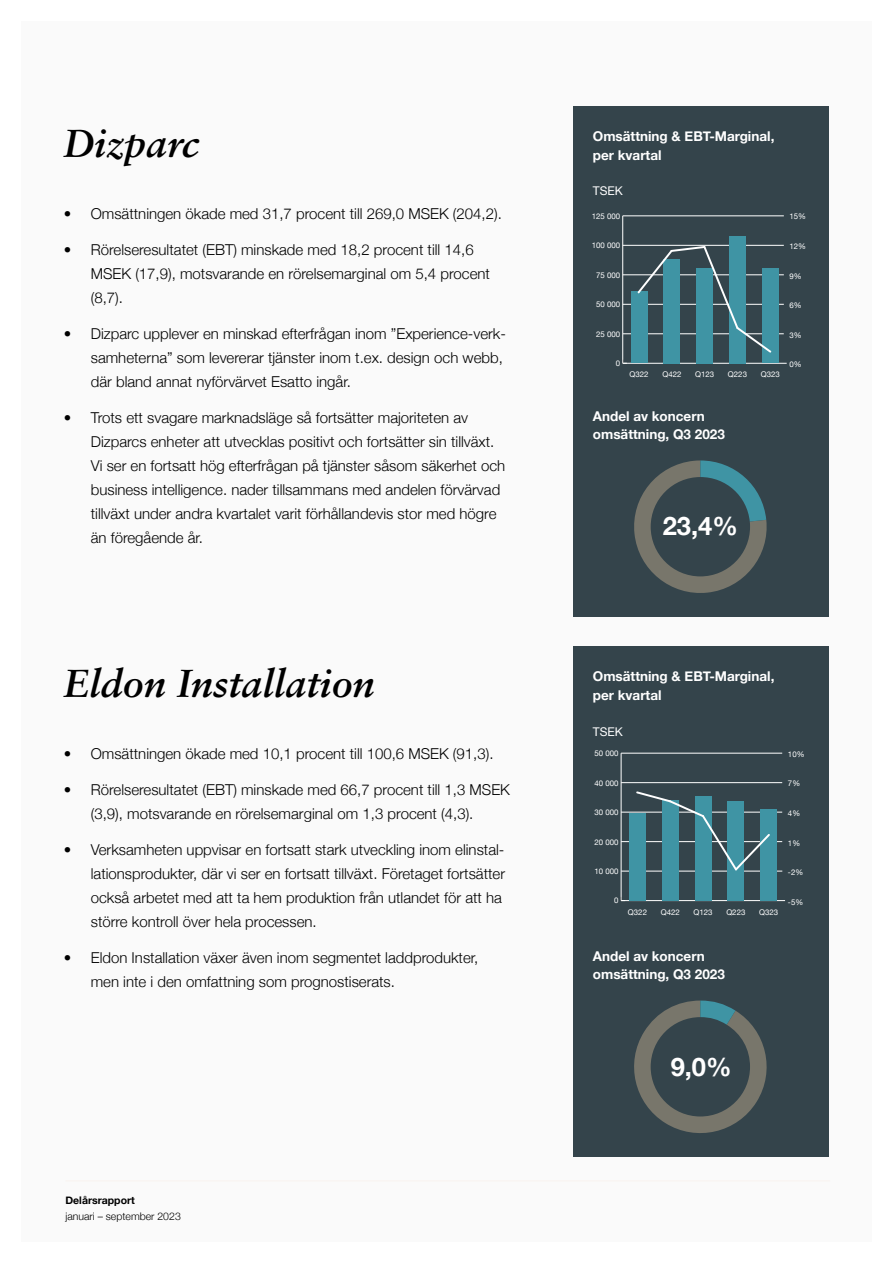
<style>
.page{position:relative;width:893px;height:1263px;background:#fff}
.page>*{position:absolute;margin:0;border:0;box-sizing:border-box;transform-origin:0 0}
.t1{font:italic 700 39px "Sabon LT Pro";color:#000}
.t2{font:700 25.5px "Helvetica Neue";color:#fff}
.t3{font:300 15px/24px "Helvetica Neue";color:#000}
.t4{font:700 13.5px/19.5px "Helvetica Neue";color:#fff}
.t5{font:12px "Helvetica Neue";color:#fff}
.t6{font:300 10.5px "Helvetica Neue";color:#000}
.t7{font:700 10.5px "Helvetica Neue";color:#000}
.t8{font:7.8px "Helvetica Neue";color:#fff}
</style>
<div class="page">
<div style="left:21px;top:21px;width:851px;height:1221px;background:#fafafa"></div>
<hr style="left:65px;top:1180px;width:765px;height:1px;background:#f9f5f3">
<div style="left:574px;top:106px;width:255px;height:511px;background:#34444b"></div>
<div style="left:574px;top:646px;width:255px;height:511px;background:#34444b"></div>
<hr style="left:623px;top:363px;width:164px;height:1px;background:#fff">
<hr style="left:622px;top:216px;width:1px;height:147px;background:#fff">
<svg style="left:622px;top:360px;width:5px;height:4px"></svg>
<hr style="left:623px;top:333px;width:161px;height:1px;background:#fff">
<hr style="left:623px;top:304px;width:161px;height:1px;background:#fff">
<hr style="left:623px;top:275px;width:161px;height:1px;background:#fff">
<hr style="left:623px;top:245px;width:161px;height:1px;background:#fff">
<hr style="left:623px;top:216px;width:161px;height:1px;background:#fff">
<div style="left:631px;top:292px;width:16px;height:71px;background:#3f94a4"></div>
<div style="left:664px;top:259px;width:16px;height:104px;background:#3f94a4"></div>
<div style="left:696px;top:268px;width:17px;height:95px;background:#3f94a4"></div>
<div style="left:729px;top:236px;width:17px;height:127px;background:#3f94a4"></div>
<div style="left:762px;top:268px;width:16px;height:95px;background:#3f94a4"></div>
<svg style="left:636px;top:244px;width:137px;height:110px"></svg>
<hr style="left:621px;top:900px;width:164px;height:1px;background:#fff">
<hr style="left:621px;top:753px;width:1px;height:147px;background:#fff">
<hr style="left:621px;top:871px;width:161px;height:1px;background:#fff">
<hr style="left:621px;top:841px;width:161px;height:1px;background:#fff">
<hr style="left:621px;top:812px;width:161px;height:1px;background:#fff">
<hr style="left:621px;top:782px;width:161px;height:1px;background:#fff">
<hr style="left:621px;top:753px;width:161px;height:1px;background:#fff">
<div style="left:629px;top:813px;width:17px;height:87px;background:#3f94a4"></div>
<div style="left:662px;top:800px;width:16px;height:100px;background:#3f94a4"></div>
<div style="left:695px;top:795px;width:16px;height:105px;background:#3f94a4"></div>
<div style="left:728px;top:801px;width:16px;height:99px;background:#3f94a4"></div>
<div style="left:760px;top:809px;width:17px;height:91px;background:#3f94a4"></div>
<svg style="left:635px;top:791px;width:135px;height:81px"></svg>
<svg style="left:634px;top:460px;width:133px;height:133px"></svg>
<svg style="left:634px;top:1000px;width:133px;height:133px"></svg>
<h1 class="t1" style="left:64px;top:119px;width:137px">Dizparc</h1>
<p class="t4" style="left:593px;top:127px;width:183px">Omsättning &amp; EBT-Marginal, per kvartal</p>
<p class="t5" style="left:593px;top:182px;width:32px">TSEK</p>
<p class="t3" style="left:64px;top:200px;width:440px">• Omsättningen ökade med 31,7 procent till 269,0 MSEK (204,2).</p>
<p class="t3" style="left:91px;top:236px;width:401px;text-indent:-27px">• Rörelseresultatet (EBT) minskade med 18,2 procent till 14,6<br>MSEK (17,9), motsvarande en rörelsemarginal om 5,4 procent (8,7).</p>
<p class="t3" style="left:91px;top:320px;width:417px;text-indent:-27px">• Dizparc upplever en minskad efterfrågan inom ”Experience-verk&shy;samheterna” som levererar tjänster inom t.ex. design och webb, där bland annat nyförvärvet Esatto ingår.</p>
<p class="t3" style="left:91px;top:404px;width:416px;text-indent:-27px">• Trots ett svagare marknadsläge så fortsätter majoriteten av Dizparcs enheter att utvecklas positivt och fortsätter sin tillväxt.<br>Vi ser en fortsatt hög efterfrågan på tjänster såsom säkerhet och business intelligence. nader tillsammans med andelen förvärvad tillväxt under andra kvartalet varit förhållandevis stor med högre än föregående år.</p>
<p class="t8" style="left:592px;top:210px;width:30px">125 000</p>
<p class="t8" style="left:592px;top:240px;width:30px">100 000</p>
<p class="t8" style="left:596px;top:269px;width:26px">75 000</p>
<p class="t8" style="left:596px;top:299px;width:26px">50 000</p>
<p class="t8" style="left:596px;top:328px;width:26px">25 000</p>
<p class="t8" style="left:616px;top:358px;width:6px">0</p>
<p class="t8" style="left:630px;top:369px;width:21px">Q322</p>
<p class="t8" style="left:662px;top:369px;width:21px">Q422</p>
<p class="t8" style="left:695px;top:369px;width:21px">Q123</p>
<p class="t8" style="left:728px;top:369px;width:21px">Q223</p>
<p class="t8" style="left:761px;top:369px;width:21px">Q323</p>
<p class="t4" style="left:593px;top:408px;width:134px;line-height:18px">Andel av koncern omsättning, Q3 2023</p>
<h2 class="t2" style="left:663px;top:506px;width:77px">23,4%</h2>
<p class="t8" style="left:789px;top:211px;width:18px">15%</p>
<p class="t8" style="left:789px;top:240px;width:18px">12%</p>
<p class="t8" style="left:789px;top:270px;width:14px">9%</p>
<p class="t8" style="left:789px;top:300px;width:14px">6%</p>
<p class="t8" style="left:789px;top:329px;width:14px">3%</p>
<p class="t8" style="left:789px;top:359px;width:14px">0%</p>
<h1 class="t1" style="left:64px;top:659px;width:313px">Eldon Installation</h1>
<p class="t4" style="left:593px;top:667px;width:183px">Omsättning &amp; EBT-Marginal, per kvartal</p>
<p class="t5" style="left:593px;top:722px;width:32px">TSEK</p>
<p class="t3" style="left:64px;top:741px;width:431px">• Omsättningen ökade med 10,1 procent till 100,6 MSEK (91,3).</p>
<p class="t3" style="left:91px;top:777px;width:421px;text-indent:-27px">• Rörelseresultatet (EBT) minskade med 66,7 procent till 1,3 MSEK (3,9), motsvarande en rörelsemarginal om 1,3 procent (4,3).</p>
<p class="t3" style="left:91px;top:837px;width:416px;text-indent:-27px">• Verksamheten uppvisar en fortsatt stark utveckling inom elinstal&shy;lationsprodukter, där vi ser en fortsatt tillväxt. Företaget fortsätter också arbetet med att ta hem produktion från utlandet för att ha större kontroll över hela processen.</p>
<p class="t3" style="left:91px;top:945px;width:389px;text-indent:-27px">• Eldon Installation växer även inom segmentet laddprodukter, men inte i den omfattning som prognostiserats.</p>
<p class="t8" style="left:594px;top:748px;width:26px">50 000</p>
<p class="t8" style="left:788px;top:748px;width:18px">10%</p>
<p class="t8" style="left:594px;top:777px;width:26px">40 000</p>
<p class="t8" style="left:788px;top:778px;width:14px">7%</p>
<p class="t8" style="left:594px;top:807px;width:26px">30 000</p>
<p class="t8" style="left:788px;top:808px;width:14px">4%</p>
<p class="t8" style="left:594px;top:836px;width:26px">20 000</p>
<p class="t8" style="left:788px;top:837px;width:14px">1%</p>
<p class="t8" style="left:594px;top:865px;width:26px">10 000</p>
<p class="t8" style="left:788px;top:867px;width:17px">-2%</p>
<p class="t8" style="left:614px;top:895px;width:6px">0</p>
<p class="t8" style="left:788px;top:896px;width:17px">-5%</p>
<p class="t8" style="left:628px;top:906px;width:21px">Q322</p>
<p class="t8" style="left:661px;top:906px;width:21px">Q422</p>
<p class="t8" style="left:694px;top:906px;width:21px">Q123</p>
<p class="t8" style="left:726px;top:906px;width:21px">Q223</p>
<p class="t8" style="left:759px;top:906px;width:21px">Q323</p>
<p class="t4" style="left:593px;top:948px;width:134px;line-height:18px">Andel av koncern omsättning, Q3 2023</p>
<h2 class="t2" style="left:671px;top:1047px;width:62px">9,0%</h2>
<p class="t7" style="left:65px;top:1192px;width:71px">Delårsrapport</p>
<p class="t6" style="left:65px;top:1208px;width:117px">januari – september 2023</p>
</div>
